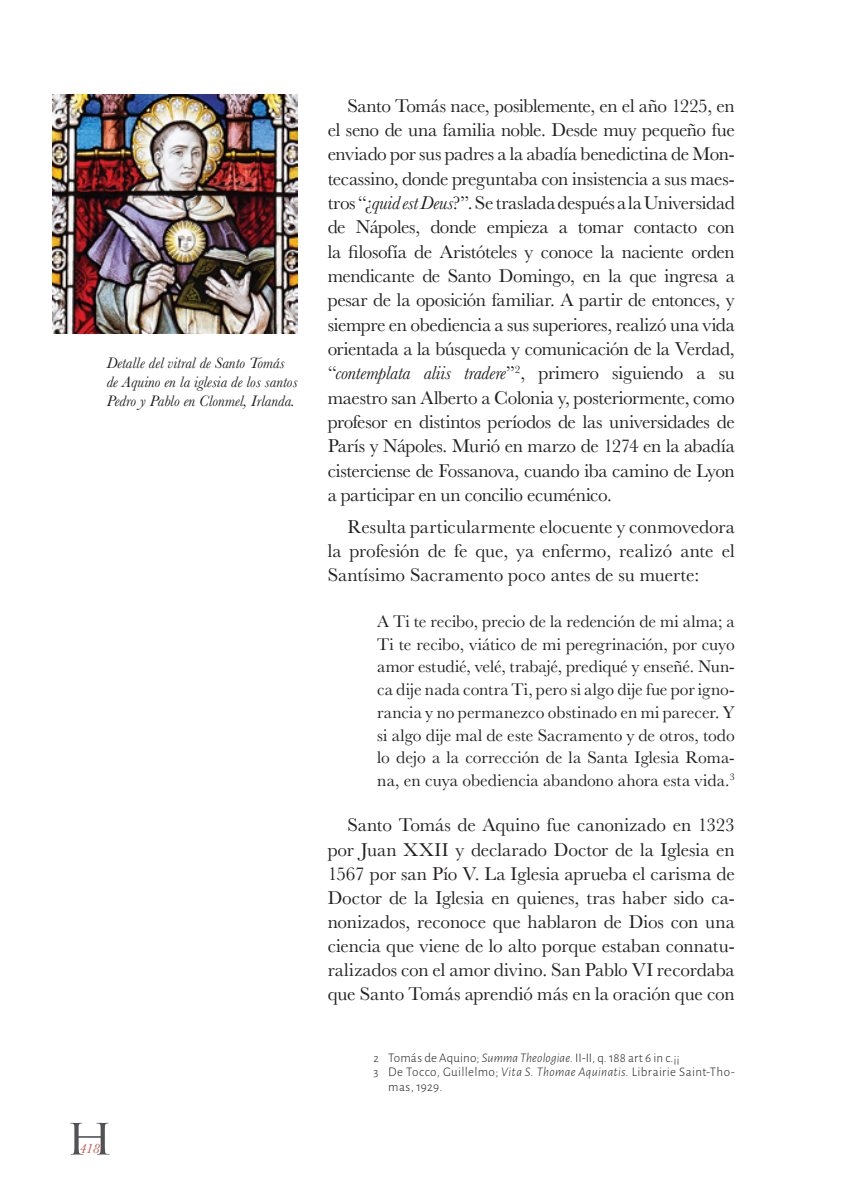
<style>
.page{position:relative;width:844px;height:1191px;background:#fff}
.page>*{position:absolute;margin:0;border:0;box-sizing:border-box;transform-origin:0 0}
.t1{font:42px "Trajan Pro";color:#515255;scale:1.2 1}
.Texto_general_Bask{font:19.25px/24.3px "Baskerville";letter-spacing:-.005em;color:#231f20;text-align:justify}
.Texto_general_con{font:17.5px/22.8px "Baskerville";color:#231f20;text-align:justify}
.Lectura_de_foto_Ba{font:italic 15.75px "Baskerville";color:#231f20}
.t2{font:italic 14px "Baskerville";color:#bb4e40}
.Notas_Alegreya_San{font:300 13.12px/14.9px "Alegreya Sans";letter-spacing:.02em;color:#231f20}
.s1{font-style:italic}
.s2{font-size:12.25px}
</style>
<div class="page">
<img style="left:52px;top:94px;width:246px;height:240px">
<p class="Lectura_de_foto_Ba" style="left:107px;top:352px;width:179px">Detalle del vitral de Santo Tomás</p>
<p class="Lectura_de_foto_Ba" style="left:107px;top:371px;width:192px">de Aquino en la iglesia de los santos</p>
<p class="Lectura_de_foto_Ba" style="left:107px;top:390px;width:190px">Pedro y Pablo en Clonmel, Irlanda.</p>
<h1 class="t1" style="left:65px;top:1112px;width:42px">H</h1>
<p class="t2" style="left:79px;top:1138px;width:22px">418</p>
<p class="Texto_general_Bask" style="left:327px;top:93px;width:408px;text-indent:20px">Santo Tomás nace, posiblemente, en el año 1225, en el seno de una familia noble. Desde muy pequeño fue enviado por sus padres a la abadía benedictina de Mon&shy;tecassino, donde preguntaba con insistencia a sus maes&shy;tros “¿<span class="s1">quid est Deus</span>?”. Se traslada después a la Universidad de Nápoles, donde empieza a tomar contacto con la filosofía de Aristóteles y conoce la naciente orden mendicante de Santo Domingo, en la que ingresa a pesar de la oposición familiar. A partir de entonces, y siempre en obediencia a sus superiores, realizó una vida orientada a la búsqueda y comunicación de la Verdad, “<span class="s1">contemplata aliis tradere</span>”<sup>2</sup>, primero siguiendo a su maestro san Alberto a Colonia y, posteriormente, como profesor en distintos períodos de las universidades de París y Nápoles. Murió en marzo de 1274 en la abadía cisterciense de Fossanova, cuando iba camino de Lyon a participar en un concilio ecuménico.</p>
<p class="Texto_general_Bask" style="left:327px;top:514px;width:408px;text-indent:20px">Resulta particularmente elocuente y conmovedora la profesión de fe que, ya enfermo, realizó ante el Santísimo Sacramento poco antes de su muerte:</p>
<p class="Texto_general_con" style="left:377px;top:610px;width:359px">A Ti te recibo, precio de la redención de mi alma; a Ti te recibo, viático de mi peregrinación, por cuyo amor estudié, velé, trabajé, prediqué y enseñé. Nun&shy;ca dije nada contra Ti, pero si algo dije fue por igno&shy;rancia y no permanezco obstinado en mi parecer. Y si algo dije mal de este Sacramento y de otros, todo lo dejo a la corrección de la Santa Iglesia Roma&shy;na, en cuya obediencia abandono ahora esta vida.<sup>3</sup></p>
<p class="Texto_general_Bask" style="left:327px;top:813px;width:408px;text-indent:20px">Santo Tomás de Aquino fue canonizado en 1323 por Juan XXII y declarado Doctor de la Iglesia en 1567 por san Pío V. La Iglesia aprueba el carisma de Doctor de la Iglesia en quienes, tras haber sido ca&shy;nonizados, reconoce que hablaron de Dios con una ciencia que viene de lo alto porque estaban connatu&shy;ralizados con el amor divino. San Pablo VI recordaba que Santo Tomás aprendió más en la oración que con</p>
<p class="Notas_Alegreya_San" style="left:373px;top:1049px;width:308px"><span class="s2">2</span> Tomás de Aquino; <span class="s1">Summa Theologiae</span>. II-II, q. 188 art 6 in c.¡¡</p>
<p class="Notas_Alegreya_San" style="left:388px;top:1064px;width:348px;text-indent:-15px"><span class="s2">3</span> De Tocco, Guillelmo; <span class="s1">Vita S. Thomae Aquinatis</span>. Librairie Saint-Tho&shy;mas, 1929.</p>
</div>
